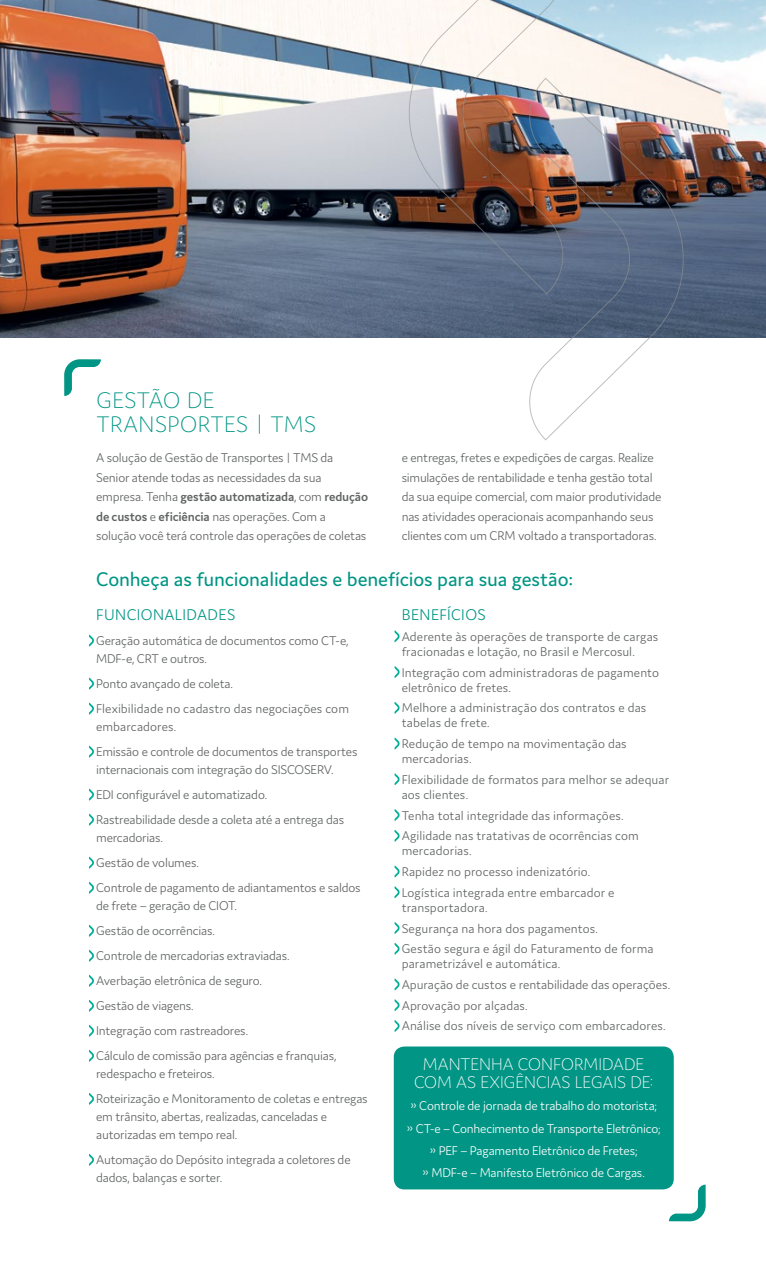
<style>
.page{position:relative;width:766px;height:1263px;background:#fff}
.page>*{position:absolute;margin:0;border:0;box-sizing:border-box;transform-origin:0 0}
.t1{font:200 24px/24px "Domus";letter-spacing:.025em;color:#009584}
.t2{font:21px "Domus";letter-spacing:-.005em;color:#009584}
.t3{font:200 18px/18px "Domus";color:#fff;text-align:center}
.t4{font:300 16.5px "Domus";letter-spacing:.02em;color:#009584}
.t5{font:300 13.5px/25px "Domus";letter-spacing:-.01em;color:#606362}
.t6{font:300 13.5px/22.2px "Domus";letter-spacing:-.015em;color:#fff;text-align:center}
.s1{font-weight:600}
</style>
<div class="page">
<img style="left:0;top:0;width:765px;height:337px">
<img style="left:407px;top:0;width:161px;height:295px">
<img style="left:523px;top:78px;width:161px;height:363px">
<div style="left:393px;top:1046px;width:280px;height:143px;background:#009584;border-radius:11px"></div>
<svg style="left:64px;top:359px;width:37px;height:37px"></svg>
<svg style="left:668px;top:1184px;width:37px;height:37px"></svg>
<svg style="left:89px;top:634px;width:5px;height:13px"></svg>
<svg style="left:89px;top:677px;width:5px;height:13px"></svg>
<svg style="left:89px;top:702px;width:5px;height:13px"></svg>
<svg style="left:89px;top:746px;width:5px;height:12px"></svg>
<svg style="left:89px;top:789px;width:5px;height:12px"></svg>
<svg style="left:89px;top:814px;width:5px;height:12px"></svg>
<svg style="left:89px;top:857px;width:5px;height:12px"></svg>
<svg style="left:89px;top:882px;width:5px;height:12px"></svg>
<svg style="left:89px;top:925px;width:5px;height:12px"></svg>
<svg style="left:89px;top:950px;width:5px;height:12px"></svg>
<svg style="left:89px;top:975px;width:5px;height:12px"></svg>
<svg style="left:89px;top:1000px;width:5px;height:12px"></svg>
<svg style="left:89px;top:1025px;width:5px;height:12px"></svg>
<svg style="left:89px;top:1050px;width:5px;height:12px"></svg>
<svg style="left:89px;top:1093px;width:5px;height:12px"></svg>
<svg style="left:89px;top:1154px;width:5px;height:12px"></svg>
<svg style="left:394px;top:630px;width:6px;height:12px"></svg>
<svg style="left:394px;top:666px;width:6px;height:12px"></svg>
<svg style="left:394px;top:702px;width:6px;height:12px"></svg>
<svg style="left:394px;top:737px;width:6px;height:13px"></svg>
<svg style="left:394px;top:773px;width:6px;height:12px"></svg>
<svg style="left:394px;top:809px;width:6px;height:12px"></svg>
<svg style="left:394px;top:830px;width:6px;height:12px"></svg>
<svg style="left:394px;top:865px;width:6px;height:12px"></svg>
<svg style="left:394px;top:886px;width:6px;height:12px"></svg>
<svg style="left:394px;top:922px;width:6px;height:12px"></svg>
<svg style="left:394px;top:943px;width:6px;height:12px"></svg>
<svg style="left:394px;top:978px;width:6px;height:12px"></svg>
<svg style="left:394px;top:999px;width:6px;height:12px"></svg>
<svg style="left:394px;top:1020px;width:6px;height:12px"></svg>
<h1 class="t1" style="left:96px;top:388px;width:221px">GESTÃO DE<br>TRANSPORTES | TMS</h1>
<p class="t5" style="left:401px;top:448px;width:261px;line-height:19.5px">e entregas, fretes e expedições de cargas. Realize simulações de rentabilidade e tenha gestão total da sua equipe comercial, com maior produtividade nas atividades operacionais acompanhando seus clientes com um CRM voltado a transportadoras.</p>
<p class="t5" style="left:96px;top:448px;width:273px;line-height:19.5px">A solução de Gestão de Transportes | TMS da Senior atende todas as necessidades da sua empresa. Tenha <span class="s1">gestão automatizada</span>, com <span class="s1">redução de custos</span> e <span class="s1">eficiência</span> nas operações. Com a solução você terá controle das operações de coletas</p>
<h2 class="t2" style="left:96px;top:568px;width:479px">Conheça as funcionalidades e benefícios para sua gestão:</h2>
<p class="t4" style="left:96px;top:606px;width:140px">FUNCIONALIDADES</p>
<p class="t5" style="left:96px;top:632px;width:254px;line-height:18px">Geração automática de documentos como CT-e,<br>MDF-e, CRT e outros.</p>
<p class="t5" style="left:96px;top:671px;width:254px">Ponto avançado de coleta.<br>Flexibilidade no cadastro das negociações com</p>
<p class="t5" style="left:96px;top:714px;width:263px">embarcadores.<br>Emissão e controle de documentos de transportes</p>
<p class="t5" style="left:96px;top:757px;width:249px">internacionais com integração do SISCOSERV.<br>EDI configurável e automatizado.<br>Rastreabilidade desde a coleta até a entrega das</p>
<p class="t5" style="left:96px;top:825px;width:266px">mercadorias.<br>Gestão de volumes.<br>Controle de pagamento de adiantamentos e saldos</p>
<p class="t5" style="left:96px;top:893px;width:242px">de frete – geração de CIOT.<br>Gestão de ocorrências.<br>Controle de mercadorias extraviadas.<br>Averbação eletrônica de seguro.<br>Gestão de viagens.<br>Integração com rastreadores.<br>Cálculo de comissão para agências e franquias,</p>
<p class="t5" style="left:96px;top:1061px;width:273px">redespacho e freteiros.<br>Roteirização e Monitoramento de coletas e entregas</p>
<p class="t5" style="left:96px;top:1108px;width:232px;line-height:18px">em trânsito, abertas, realizadas, canceladas e autorizadas em tempo real.</p>
<p class="t5" style="left:96px;top:1151px;width:256px;line-height:18px">Automação do Depósito integrada a coletores de dados, balanças e sorter.</p>
<p class="t4" style="left:402px;top:606px;width:85px">BENEFÍCIOS</p>
<p class="t5" style="left:401px;top:629px;width:258px;line-height:15px">Aderente às operações de transporte de cargas fracionadas e lotação, no Brasil e Mercosul.</p>
<p class="t5" style="left:401px;top:665px;width:259px;line-height:15px">Integração com administradoras de pagamento eletrônico de fretes.</p>
<p class="t5" style="left:401px;top:700px;width:246px;line-height:15px">Melhore a administração dos contratos e das tabelas de frete.</p>
<p class="t5" style="left:401px;top:736px;width:226px;line-height:15px">Redução de tempo na movimentação das mercadorias.</p>
<p class="t5" style="left:401px;top:772px;width:269px;line-height:15px">Flexibilidade de formatos para melhor se adequar aos clientes.</p>
<p class="t5" style="left:401px;top:805px;width:238px;line-height:20.7px">Tenha total integridade das informações.<br>Agilidade nas tratativas de ocorrências com</p>
<p class="t5" style="left:401px;top:840px;width:214px;line-height:20.7px">mercadorias.<br>Rapidez no processo indenizatório.<br>Logística integrada entre embarcador e</p>
<p class="t5" style="left:401px;top:897px;width:253px;line-height:20.7px">transportadora.<br>Segurança na hora dos pagamentos.<br>Gestão segura e ágil do Faturamento de forma</p>
<p class="t5" style="left:401px;top:953px;width:270px;line-height:20.7px">parametrizável e automática.<br>Apuração de custos e rentabilidade das operações.<br>Aprovação por alçadas.<br>Análise dos níveis de serviço com embarcadores.</p>
<h3 class="t3" style="left:414px;top:1055px;width:241px">MANTENHA CONFORMIDADE<br>COM AS EXIGÊNCIAS LEGAIS DE:</h3>
<p class="t6" style="left:407px;top:1095px;width:255px">» Controle de jornada de trabalho do motorista; » CT-e – Conhecimento de Transporte Eletrônico; » PEF – Pagamento Eletrônico de Fretes;<br>» MDF-e – Manifesto Eletrônico de Cargas.</p>
</div>
